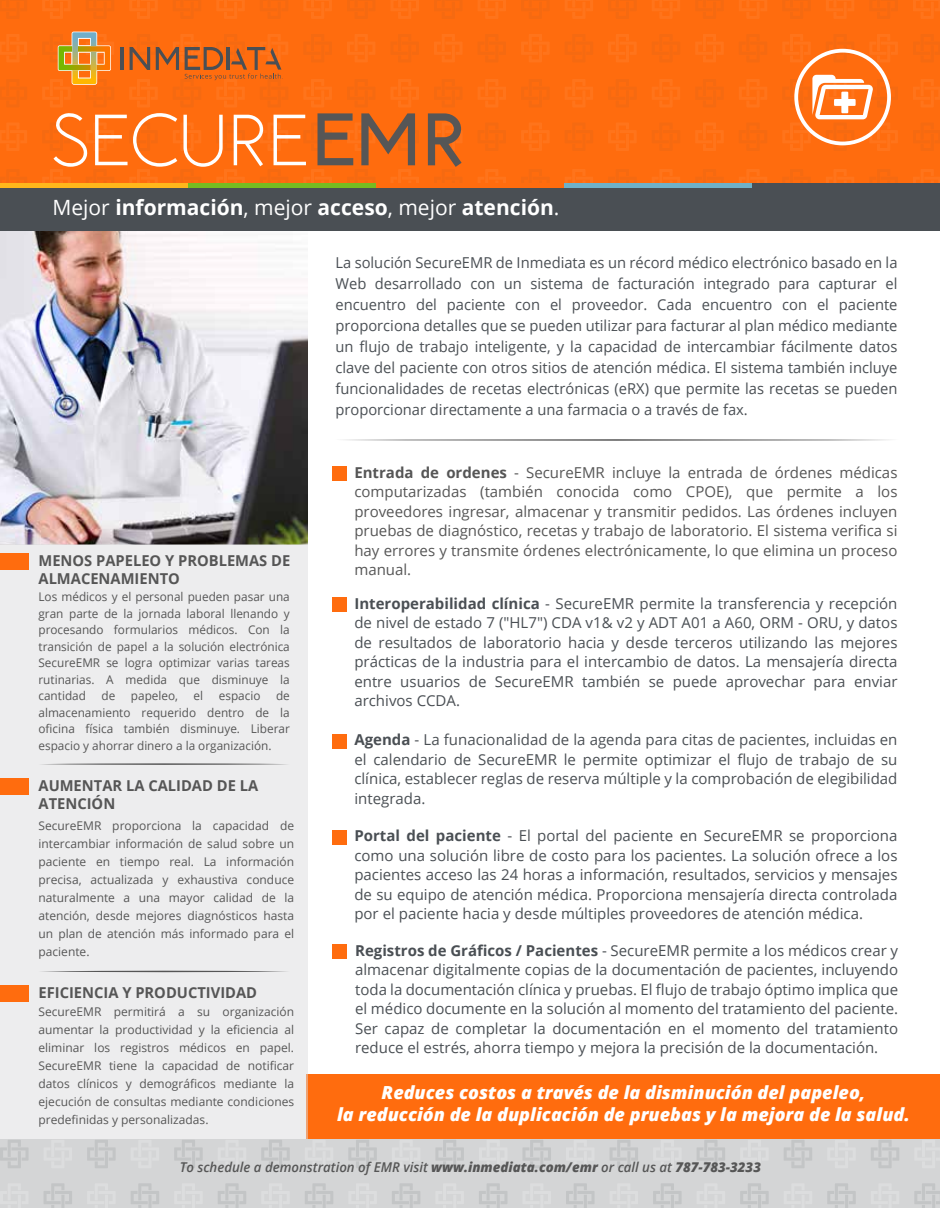
<style>
.page{position:relative;width:940px;height:1208px;background:#fff}
.page>*{position:absolute;margin:0;border:0;box-sizing:border-box;transform-origin:0 0}
.t1{font:700 21px "Open Sans";color:#fff}
.t2{font:italic 800 18px/21.6px "Open Sans";color:#fff;text-align:center}
.t3{font:15px/19.5px "Open Sans";color:#4a4f54;text-align:justify}
.t4{font:15px/19.5px "Open Sans";color:#565656;text-align:justify}
.t5{font:700 15px/18px "Open Sans";color:#565656}
.t6{font:italic 600 13.5px "Open Sans";color:#565656}
.t7{font:12px/18px "Open Sans";color:#565656;text-align:justify}
.s1{font-weight:400}
.s2{font-weight:700}
.s3{font-weight:800}
</style>
<div class="page">
<div style="left:307px;top:1073px;width:632px;height:65px;background:#ff6c0e"></div>
<img style="left:0;top:230px;width:307px;height:314px">
<div style="left:0;top:0;width:939px;height:185px;background:#ff6c0e"></div>
<svg style="left:42px;top:0;width:28px;height:19px"></svg>
<svg style="left:130px;top:0;width:27px;height:19px"></svg>
<svg style="left:0;top:34px;width:27px;height:28px"></svg>
<svg style="left:217px;top:0;width:28px;height:19px"></svg>
<svg style="left:304px;top:0;width:28px;height:19px"></svg>
<svg style="left:347px;top:34px;width:28px;height:28px"></svg>
<svg style="left:391px;top:0;width:28px;height:19px"></svg>
<svg style="left:434px;top:34px;width:28px;height:28px"></svg>
<svg style="left:478px;top:0;width:28px;height:19px"></svg>
<svg style="left:521px;top:34px;width:28px;height:28px"></svg>
<svg style="left:565px;top:0;width:28px;height:19px"></svg>
<svg style="left:608px;top:34px;width:28px;height:28px"></svg>
<svg style="left:652px;top:0;width:28px;height:19px"></svg>
<svg style="left:696px;top:34px;width:27px;height:28px"></svg>
<svg style="left:739px;top:0;width:28px;height:19px"></svg>
<svg style="left:826px;top:0;width:28px;height:19px"></svg>
<svg style="left:913px;top:0;width:26px;height:19px"></svg>
<svg style="left:0;top:123px;width:27px;height:28px"></svg>
<svg style="left:304px;top:79px;width:28px;height:28px"></svg>
<svg style="left:391px;top:79px;width:28px;height:28px"></svg>
<svg style="left:478px;top:79px;width:28px;height:28px"></svg>
<svg style="left:521px;top:123px;width:28px;height:28px"></svg>
<svg style="left:565px;top:79px;width:28px;height:28px"></svg>
<svg style="left:608px;top:123px;width:28px;height:28px"></svg>
<svg style="left:652px;top:79px;width:28px;height:28px"></svg>
<svg style="left:696px;top:123px;width:27px;height:28px"></svg>
<svg style="left:739px;top:79px;width:28px;height:28px"></svg>
<svg style="left:913px;top:79px;width:26px;height:28px"></svg>
<svg style="left:478px;top:169px;width:28px;height:14px"></svg>
<svg style="left:565px;top:169px;width:28px;height:14px"></svg>
<svg style="left:652px;top:169px;width:28px;height:14px"></svg>
<svg style="left:739px;top:169px;width:28px;height:14px"></svg>
<svg style="left:826px;top:169px;width:28px;height:14px"></svg>
<svg style="left:913px;top:169px;width:26px;height:14px"></svg>
<div style="left:0;top:544px;width:307px;height:663px;background:#ededee"></div>
<div style="left:0;top:185px;width:939px;height:45px;background:#4a4f54"></div>
<hr style="left:1px;top:183px;width:187px;height:4px;background:#ffb71b">
<hr style="left:751px;top:183px;width:188px;height:4px;background:#4a4f54">
<hr style="left:376px;top:183px;width:187px;height:4px;background:#ff6c0e">
<hr style="left:563px;top:183px;width:188px;height:4px;background:#6fb1c8">
<div style="left:0;top:1139px;width:939px;height:68px;background:#d4d5d6"></div>
<hr style="left:121px;top:47px;width:3px;height:23px;background:#4a4f54">
<svg style="left:129px;top:34px;width:159px;height:73px"></svg>
<svg style="left:42px;top:31px;width:72px;height:76px"></svg>
<svg style="left:871px;top:1140px;width:28px;height:27px"></svg>
<svg style="left:827px;top:1183px;width:28px;height:24px"></svg>
<svg style="left:784px;top:1140px;width:28px;height:27px"></svg>
<svg style="left:740px;top:1183px;width:28px;height:24px"></svg>
<svg style="left:697px;top:1140px;width:28px;height:27px"></svg>
<svg style="left:653px;top:1183px;width:28px;height:24px"></svg>
<svg style="left:610px;top:1140px;width:28px;height:27px"></svg>
<svg style="left:566px;top:1183px;width:28px;height:24px"></svg>
<svg style="left:523px;top:1140px;width:28px;height:27px"></svg>
<svg style="left:479px;top:1183px;width:28px;height:24px"></svg>
<svg style="left:436px;top:1140px;width:28px;height:27px"></svg>
<svg style="left:392px;top:1183px;width:28px;height:24px"></svg>
<svg style="left:348px;top:1140px;width:29px;height:27px"></svg>
<svg style="left:305px;top:1183px;width:28px;height:24px"></svg>
<svg style="left:261px;top:1140px;width:29px;height:27px"></svg>
<svg style="left:218px;top:1183px;width:28px;height:24px"></svg>
<svg style="left:174px;top:1140px;width:29px;height:27px"></svg>
<svg style="left:131px;top:1183px;width:28px;height:24px"></svg>
<svg style="left:87px;top:1140px;width:29px;height:27px"></svg>
<svg style="left:0;top:1140px;width:28px;height:27px"></svg>
<svg style="left:44px;top:1183px;width:28px;height:24px"></svg>
<svg style="left:914px;top:1183px;width:25px;height:24px"></svg>
<svg style="left:54px;top:763px;width:220px;height:1px"></svg>
<svg style="left:344px;top:439px;width:545px;height:1px"></svg>
<svg style="left:91px;top:970px;width:146px;height:1px"></svg>
<div style="left:332px;top:466px;width:14px;height:14px;background:#ff6c0e"></div>
<div style="left:332px;top:597px;width:14px;height:14px;background:#ff6c0e"></div>
<div style="left:332px;top:830px;width:14px;height:14px;background:#ff6c0e"></div>
<div style="left:332px;top:944px;width:14px;height:14px;background:#ff6c0e"></div>
<div style="left:332px;top:734px;width:14px;height:14px;background:#ff6c0e"></div>
<div style="left:0;top:553px;width:29px;height:16px;background:#ff6c0e"></div>
<div style="left:0;top:778px;width:29px;height:16px;background:#ff6c0e"></div>
<div style="left:0;top:985px;width:29px;height:16px;background:#ff6c0e"></div>
<svg style="left:42px;top:113px;width:377px;height:75px"></svg>
<svg style="left:428px;top:113px;width:34px;height:75px"></svg>
<svg style="left:783px;top:34px;width:114px;height:117px"></svg>
<h1 class="t1" style="left:52px;top:192px;width:508px"><span class="s1">Mejor</span> información<span class="s1">, mejor</span> acceso<span class="s1">, mejor</span> atención<span class="s1">.</span></h1>
<p class="t3" style="left:335px;top:251px;width:563px;line-height:21px">La solución SecureEMR de Inmediata es un récord médico electrónico basado en la Web desarrollado con un sistema de facturación integrado para capturar el encuentro del paciente con el proveedor. Cada encuentro con el paciente proporciona detalles que se pueden utilizar para facturar al plan médico mediante un flujo de trabajo inteligente, y la capacidad de intercambiar fácilmente datos clave del paciente con otros sitios de atención médica. El sistema también incluye funcionalidades de recetas electrónicas (eRX) que permite las recetas se pueden proporcionar directamente a una farmacia o a través de fax.</p>
<p class="t4" style="left:354px;top:462px;width:544px"><span class="s2">Entrada de ordenes</span> - SecureEMR incluye la entrada de órdenes médicas computarizadas (también conocida como CPOE), que permite a los proveedores ingresar, almacenar y transmitir pedidos. Las órdenes incluyen pruebas de diagnóstico, recetas y trabajo de laboratorio. El sistema verifica si hay errores y transmite órdenes electrónicamente, lo que elimina un proceso manual.</p>
<p class="t3" style="left:354px;top:593px;width:544px"><span class="s2">Interoperabilidad clínica</span> - SecureEMR permite la transferencia y recepción de nivel de estado 7 ("HL7") CDA v1&amp; v2 y ADT A01 a A60, ORM - ORU, y datos de resultados de laboratorio hacia y desde terceros utilizando las mejores prácticas de la industria para el intercambio de datos. La mensajería directa entre usuarios de SecureEMR también se puede aprovechar para enviar archivos CCDA.</p>
<p class="t5" style="left:38px;top:550px;width:253px">MENOS PAPELEO Y PROBLEMAS DE<br>ALMACENAMIENTO</p>
<p class="t7" style="left:38px;top:588px;width:253px;line-height:16.5px">Los médicos y el personal pueden pasar una gran parte de la jornada laboral llenando y procesando formularios médicos. Con la transición de papel a la solución electrónica SecureEMR se logra optimizar varias tareas rutinarias. A medida que disminuye la cantidad</p>
<p class="t7" style="left:38px;top:687px;width:253px;line-height:16.5px;text-indent:237px">de almacenamiento requerido dentro de la oficina física también disminuye. Liberar espacio y ahorrar dinero a la organización.</p>
<p class="t5" style="left:38px;top:775px;width:221px">AUMENTAR LA CALIDAD DE LA<br>ATENCIÓN</p>
<p class="t7" style="left:38px;top:816px;width:257px">SecureEMR proporciona la capacidad de intercambiar información de salud sobre un paciente en tiempo real. La información precisa, actualizada y exhaustiva conduce naturalmente a una mayor calidad de la atención, desde mejores diagnósticos hasta un plan de atención más informado para el paciente.</p>
<p class="t5" style="left:38px;top:982px;width:220px">EFICIENCIA Y PRODUCTIVIDAD</p>
<p class="t7" style="left:38px;top:1002px;width:257px">SecureEMR permitirá a su organización aumentar la productividad y la eficiencia al eliminar los registros médicos en papel.<br>SecureEMR tiene la capacidad de notificar datos clínicos y demográficos mediante la ejecución de consultas mediante condiciones predefinidas y personalizadas.</p>
<p class="t6" style="left:180px;top:1157px;width:582px">To schedule a demonstration of EMR visit <span class="s3">www.inmediata.com/emr</span> or call us at <span class="s3">787-783-3233</span></p>
<p class="t7" style="left:101px;top:686px;width:15px">de</p>
<p class="t7" style="left:131px;top:686px;width:49px">papeleo,</p>
<p class="t7" style="left:193px;top:686px;width:11px">el</p>
<p class="t7" style="left:219px;top:686px;width:43px">espacio</p>
<p class="t3" style="left:354px;top:729px;width:544px"><span class="s2">Agenda</span> - La funacionalidad de la agenda para citas de pacientes, incluidas en el calendario de SecureEMR le permite optimizar el flujo de trabajo de su clínica, establecer reglas de reserva múltiple y la comprobación de elegibilidad integrada.</p>
<p class="t3" style="left:354px;top:825px;width:544px"><span class="s2">Portal del paciente</span> - El portal del paciente en SecureEMR se proporciona como una solución libre de costo para los pacientes. La solución ofrece a los pacientes acceso las 24 horas a información, resultados, servicios y mensajes de su equipo de atención médica. Proporciona mensajería directa controlada por el paciente hacia y desde múltiples proveedores de atención médica.</p>
<p class="t3" style="left:355px;top:939px;width:544px"><span class="s2">Registros de Gráficos / Pacientes</span> - SecureEMR permite a los médicos crear y almacenar digitalmente copias de la documentación de pacientes, incluyendo toda la documentación clínica y pruebas. El flujo de trabajo óptimo implica que el médico documente en la solución al momento del tratamiento del paciente.<br>Ser capaz de completar la documentación en el momento del tratamiento reduce el estrés, ahorra tiempo y mejora la precisión de la documentación.</p>
<p class="t2" style="left:337px;top:1080px;width:574px">Reduces costos a través de la disminución del papeleo,<br>la reducción de la duplicación de pruebas y la mejora de la salud.</p>
</div>
